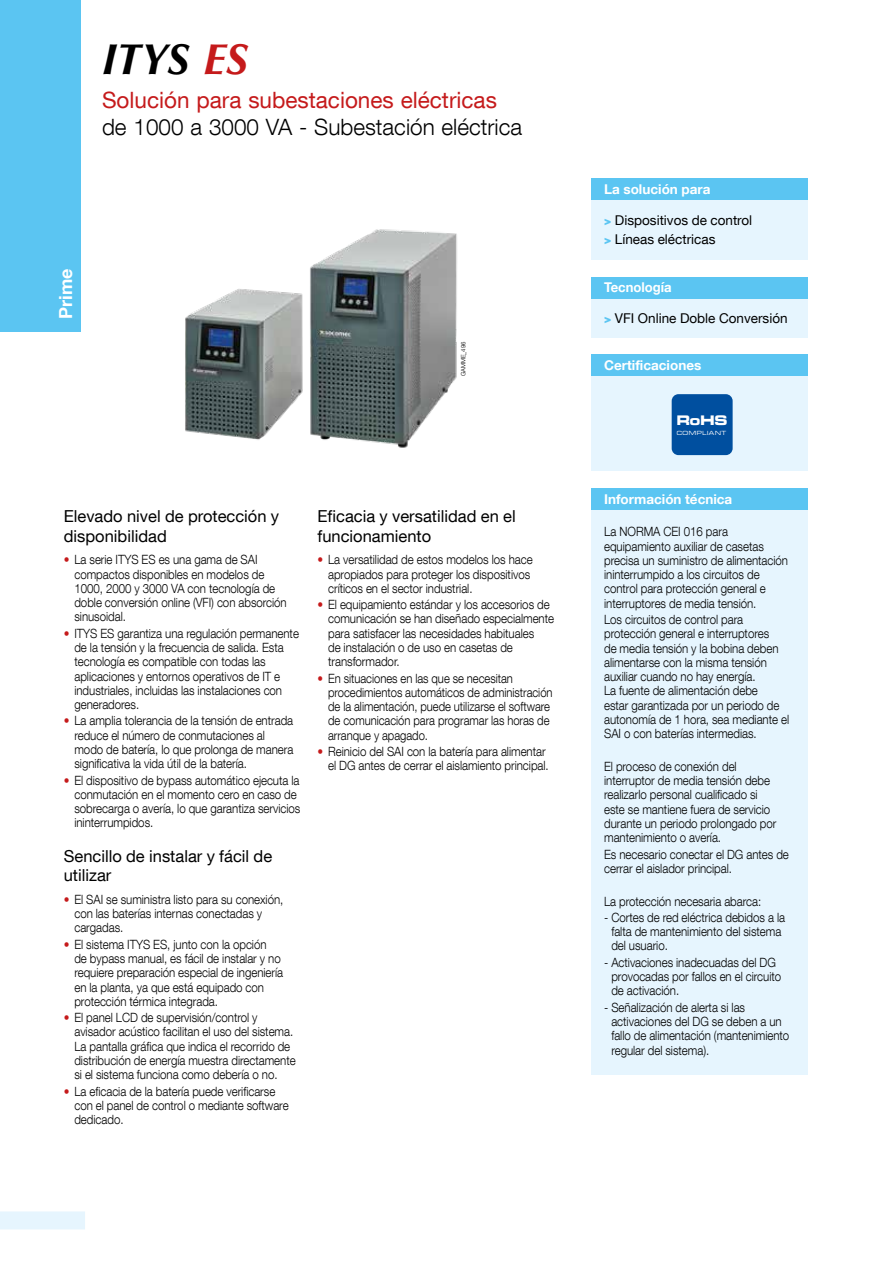
<style>
.page{position:relative;width:893px;height:1263px;background:#fff}
.page>*{position:absolute;margin:0;border:0;box-sizing:border-box;transform-origin:0 0}
.t1{font:italic 700 43.5px "Optima LT Std";color:#000}
.t2{font:22.5px "Helvetica Neue LT Com";color:#c51a1b}
.t3{font:300 22.5px "Helvetica Neue LT Com";color:#000}
.t4{font:700 18px "Helvetica Neue LT Com";color:#fff}
.t5{font:16.5px/19.5px "Helvetica Neue LT Com";color:#000}
.t6{font:14.4px "Microgramma D Bold Exte";color:#fff}
.t7{font:13.5px/19.2px "Helvetica Neue LT Com";color:#000}
.t8{font:700 13.5px "Helvetica Neue LT Com";color:#fff}
.t9{font:300 12.75px/14.2px "Helvetica Neue LT Com";letter-spacing:-.005em;color:#000;scale:.9 1}
.t10{font:300 12.75px/14.2px "Helvetica Neue LT Com";letter-spacing:-.005em;color:#000;scale:.88 1}
.t11{font:300 12.75px/14.2px "Helvetica Neue LT Com";letter-spacing:-.005em;color:#000;scale:.94 1}
.t12{font:6.15px "Microgramma D Medi Exte";letter-spacing:.1em;color:#fff}
.t13{font:300 6px "Helvetica Neue LT Com";color:#000}
.s1{color:#c51a1b}
.s2{font-weight:900;font-size:12px;color:#5bc5f2}
</style>
<div class="page">
<div style="left:0;top:1211px;width:85px;height:18px;background:#e6f5fe"></div>
<div style="left:0;top:0;width:81px;height:332px;background:#5bc5f2"></div>
<div style="left:591px;top:179px;width:217px;height:81px;background:#e6f5fe"></div>
<div style="left:591px;top:179px;width:217px;height:21px;background:#5bc5f2"></div>
<div style="left:591px;top:277px;width:217px;height:61px;background:#e6f5fe"></div>
<div style="left:591px;top:277px;width:217px;height:21px;background:#5bc5f2"></div>
<div style="left:591px;top:355px;width:217px;height:116px;background:#e6f5fe"></div>
<div style="left:591px;top:355px;width:217px;height:21px;background:#5bc5f2"></div>
<div style="left:672px;top:394px;width:61px;height:61px;background:#004f9f;border-radius:7px"></div>
<div style="left:591px;top:488px;width:217px;height:587px;background:#e6f5fe"></div>
<div style="left:591px;top:488px;width:217px;height:22px;background:#5bc5f2"></div>
<img style="left:185px;top:229px;width:272px;height:219px">
<h1 class="t1" style="left:102px;top:34px;width:148px">ITYS <span class="s1">ES</span></h1>
<h2 class="t2" style="left:102px;top:86px;width:396px">Solución para subestaciones eléctricas</h2>
<h2 class="t3" style="left:102px;top:114px;width:422px">de 1000 a 3000 VA - Subestación eléctrica</h2>
<h3 class="t4" style="left:54px;top:319px;width:52px;rotate:-90deg">Prime</h3>
<p class="t13" style="left:460px;top:376px;width:36px;rotate:-90deg">GAMME_496</p>
<p class="t5" style="left:64px;top:506px;width:217px">Elevado nivel de protección y disponibilidad</p>
<p class="t9" style="left:74px;top:552px;width:238px;text-indent:-11px"><span class="s1">•</span> La serie ITYS ES es una gama de SAI compactos disponibles en modelos de<br>1000, 2000 y 3000 VA con tecnología de doble conversión online (VFI) con absorción sinusoidal.</p>
<p class="t9" style="left:74px;top:626px;width:251px;text-indent:-11px"><span class="s1">•</span> ITYS ES garantiza una regulación permanente de la tensión y la frecuencia de salida. Esta tecnología es compatible con todas las aplicaciones y entornos operativos de IT e industriales, incluidas las instalaciones con generadores.</p>
<p class="t9" style="left:74px;top:713px;width:245px;text-indent:-11px"><span class="s1">•</span> La amplia tolerancia de la tensión de entrada reduce el número de conmutaciones al modo de batería, lo que prolonga de manera significativa la vida útil de la batería.</p>
<p class="t9" style="left:74px;top:773px;width:253px;text-indent:-11px"><span class="s1">•</span> El dispositivo de bypass automático ejecuta la conmutación en el momento cero en caso de sobrecarga o avería, lo que garantiza servicios ininterrumpidos.</p>
<p class="t5" style="left:64px;top:846px;width:210px">Sencillo de instalar y fácil de utilizar</p>
<p class="t9" style="left:74px;top:892px;width:234px;text-indent:-11px"><span class="s1">•</span> El SAI se suministra listo para su conexión, con las baterías internas conectadas y cargadas.</p>
<p class="t9" style="left:74px;top:937px;width:233px;text-indent:-11px"><span class="s1">•</span> El sistema ITYS ES, junto con la opción<br>de bypass manual, es fácil de instalar y no requiere preparación especial de ingeniería en la planta, ya que está equipado con protección térmica integrada.</p>
<p class="t9" style="left:74px;top:1010px;width:247px;text-indent:-11px"><span class="s1">•</span> El panel LCD de supervisión/control y avisador acústico facilitan el uso del sistema.<br>La pantalla gráfica que indica el recorrido de distribución de energía muestra directamente si el sistema funciona como debería o no.</p>
<p class="t9" style="left:74px;top:1084px;width:240px;text-indent:-11px"><span class="s1">•</span> La eficacia de la batería puede verificarse con el panel de control o mediante software dedicado.</p>
<p class="t5" style="left:317px;top:506px;width:200px">Eficacia y versatilidad en el funcionamiento</p>
<p class="t9" style="left:328px;top:552px;width:229px;text-indent:-11px"><span class="s1">•</span> La versatilidad de estos modelos los hace apropiados para proteger los dispositivos críticos en el sector industrial.</p>
<p class="t9" style="left:328px;top:597px;width:253px;text-indent:-11px"><span class="s1">•</span> El equipamiento estándar y los accesorios de comunicación se han diseñado especialmente para satisfacer las necesidades habituales<br>de instalación o de uso en casetas de transformador.</p>
<p class="t10" style="left:328px;top:671px;width:257px;text-indent:-11px"><span class="s1">•</span> En situaciones en las que se necesitan procedimientos automáticos de administración de la alimentación, puede utilizarse el software de comunicación para programar las horas de arranque y apagado.</p>
<p class="t9" style="left:317px;top:744px;width:258px;text-align:right"><span class="s1">•</span> Reinicio del SAI con la batería para alimentar el DG antes de cerrar el aislamiento principal.</p>
<p class="t8" style="left:604px;top:181px;width:108px">La solución para</p>
<p class="t7" style="left:604px;top:210px;width:150px"><span class="s2">&gt;</span> Dispositivos de control <span class="s2">&gt;</span> Líneas eléctricas</p>
<p class="t8" style="left:604px;top:279px;width:69px">Tecnología</p>
<p class="t7" style="left:604px;top:308px;width:185px"><span class="s2">&gt;</span> VFI Online Doble Conversión</p>
<p class="t8" style="left:604px;top:357px;width:99px">Certificaciones</p>
<p class="t6" style="left:677px;top:410px;width:52px">RoHS</p>
<p class="t12" style="left:677px;top:429px;width:51px">COMPLIANT</p>
<p class="t8" style="left:604px;top:490px;width:130px">Información técnica</p>
<p class="t11" style="left:604px;top:524px;width:197px">La NORMA CEI 016 para equipamiento auxiliar de casetas precisa un suministro de alimentación ininterrumpido a los circuitos de control para protección general e interruptores de media tensión.</p>
<p class="t9" style="left:604px;top:612px;width:207px">Los circuitos de control para protección general e interruptores<br>de media tensión y la bobina deben alimentarse con la misma tensión auxiliar cuando no hay energía.<br>La fuente de alimentación debe<br>estar garantizada por un periodo de autonomía de 1 hora, sea mediante el SAI o con baterías intermedias.</p>
<p class="t9" style="left:604px;top:759px;width:193px">El proceso de conexión del interruptor de media tensión debe realizarlo personal cualificado si este se mantiene fuera de servicio durante un periodo prolongado por mantenimiento o avería.</p>
<p class="t9" style="left:604px;top:847px;width:207px">Es necesario conectar el DG antes de cerrar el aislador principal.</p>
<p class="t9" style="left:604px;top:894px;width:176px">La protección necesaria abarca:</p>
<p class="t9" style="left:611px;top:910px;width:195px;text-indent:-7px">- Cortes de red eléctrica debidos a la falta de mantenimiento del sistema del usuario.</p>
<p class="t9" style="left:611px;top:955px;width:190px;text-indent:-7px">- Activaciones inadecuadas del DG provocadas por fallos en el circuito de activación.</p>
<p class="t9" style="left:611px;top:1000px;width:199px;text-indent:-7px">- Señalización de alerta si las activaciones del DG se deben a un fallo de alimentación (mantenimiento regular del sistema).</p>
</div>
